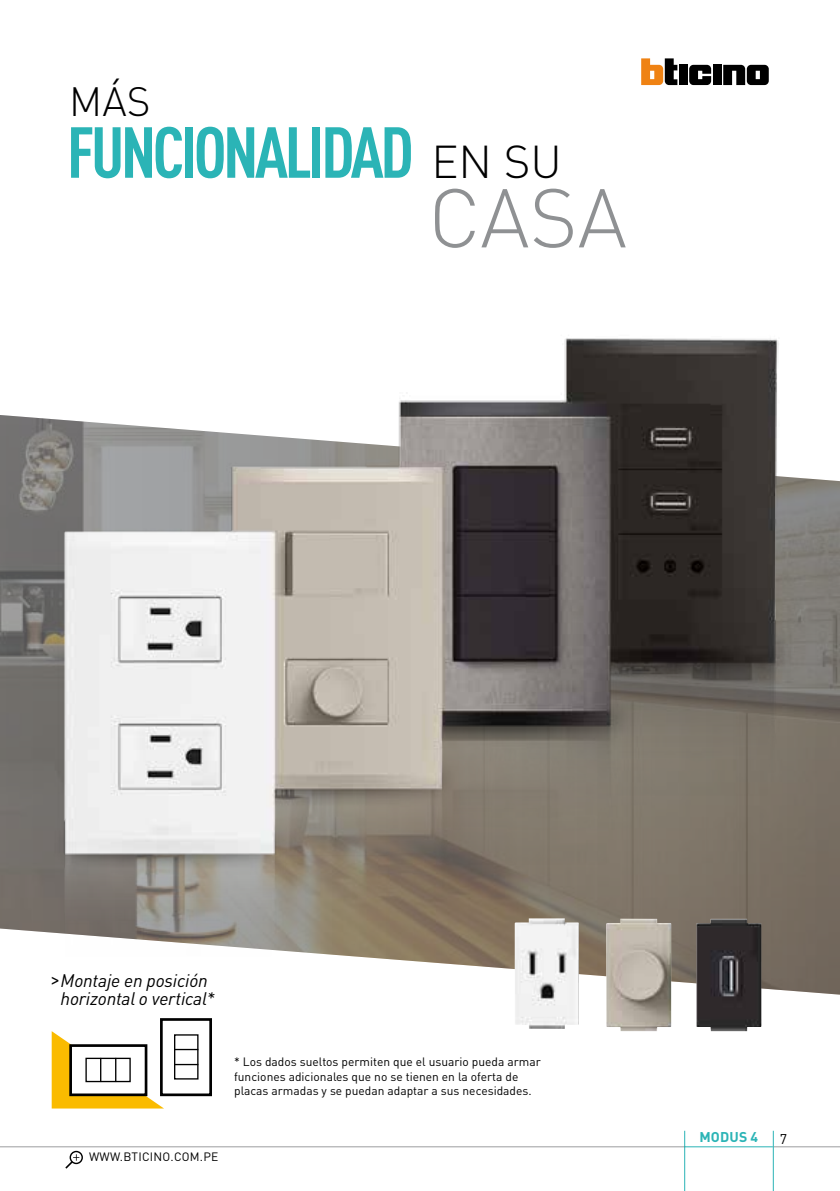
<style>
.page{position:relative;width:840px;height:1191px;background:#fff}
.page>*{position:absolute;margin:0;border:0;box-sizing:border-box;transform-origin:0 0}
.t1{font:300 81.8px "DIN Pro";color:#8f9193}
.t2{font:700 condensed 71px "DIN Pro";letter-spacing:-.05em;color:#2bb4b6}
.t3{font:300 40.4px "DIN Pro";color:#000}
.t4{font:italic 18px/18px "DIN Pro";letter-spacing:-.01em;color:#000;text-align:center}
.t5{font:700 14px "DIN Pro";letter-spacing:.01em;color:#2bb4b6}
.t6{font:14px "DIN Pro";color:#000}
.t7{font:12px/14.4px "DIN Pro";color:#000}
.t8{font:12px "DIN Pro";letter-spacing:.02em;color:#000}
.s1{font-weight:300;font-stretch:normal;font-size:45.4px;color:#000}
.s2{font-style:normal;font-size:19.6px}
</style>
<div class="page">
<img style="left:0;top:415px;width:839px;height:579px">
<div style="left:160px;top:1018px;width:52px;height:78px;border:3px solid #000"></div>
<div style="left:174px;top:1034px;width:24px;height:45px;border:1px solid #000"></div>
<hr style="left:174px;top:1048px;width:24px;height:2px;background:#000">
<hr style="left:174px;top:1063px;width:24px;height:2px;background:#000">
<svg style="left:52px;top:1031px;width:112px;height:77px"></svg>
<svg style="left:689px;top:65px;width:21px;height:20px"></svg>
<div style="left:712px;top:65px;width:9px;height:20px;background:#000"></div>
<div style="left:678px;top:65px;width:9px;height:20px;background:#000"></div>
<svg style="left:641px;top:58px;width:36px;height:27px"></svg>
<svg style="left:723px;top:65px;width:45px;height:20px"></svg>
<img style="left:33px;top:338px;width:762px;height:634px">
<img style="left:696px;top:919px;width:65px;height:112px">
<img style="left:605px;top:918px;width:66px;height:113px">
<img style="left:514px;top:918px;width:64px;height:111px">
<hr style="left:0;top:1146px;width:683px;height:1px;background:#9c9e9f">
<svg style="left:73px;top:1154px;width:6px;height:6px"></svg>
<div style="left:70px;top:1150px;width:13px;height:14px;border:1px solid #000;border-radius:50%"></div>
<svg style="left:65px;top:1161px;width:7px;height:7px"></svg>
<hr style="left:683px;top:1130px;width:1px;height:61px;background:#2bb4b6">
<hr style="left:772px;top:1130px;width:1px;height:61px;background:#2bb4b6">
<hr style="left:684px;top:1146px;width:88px;height:1px;background:#2bb4b6">
<hr style="left:773px;top:1146px;width:66px;height:1px;background:#9c9e9f">
<h3 class="t3" style="left:69px;top:74px;width:83px">MÁS</h3>
<h2 class="t2" style="left:67px;top:109px;width:496px">FUNCIONALIDAD <span class="s1">EN SU</span></h2>
<h1 class="t1" style="left:428px;top:162px;width:200px">CASA</h1>
<h3 class="t4" style="left:50px;top:971px;width:166px"><span class="s2">&gt;</span>Montaje en posición horizontal o vertical*</h3>
<p class="t7" style="left:234px;top:1054px;width:308px">* Los dados sueltos permiten que el usuario pueda armar funciones adicionales que no se tienen en la oferta de placas armadas y se puedan adaptar a sus necesidades.</p>
<p class="t8" style="left:89px;top:1149px;width:131px">WWW.BTICINO.COM.PE</p>
<p class="t5" style="left:699px;top:1127px;width:60px">MODUS 4</p>
<p class="t6" style="left:779px;top:1129px;width:9px">7</p>
</div>
